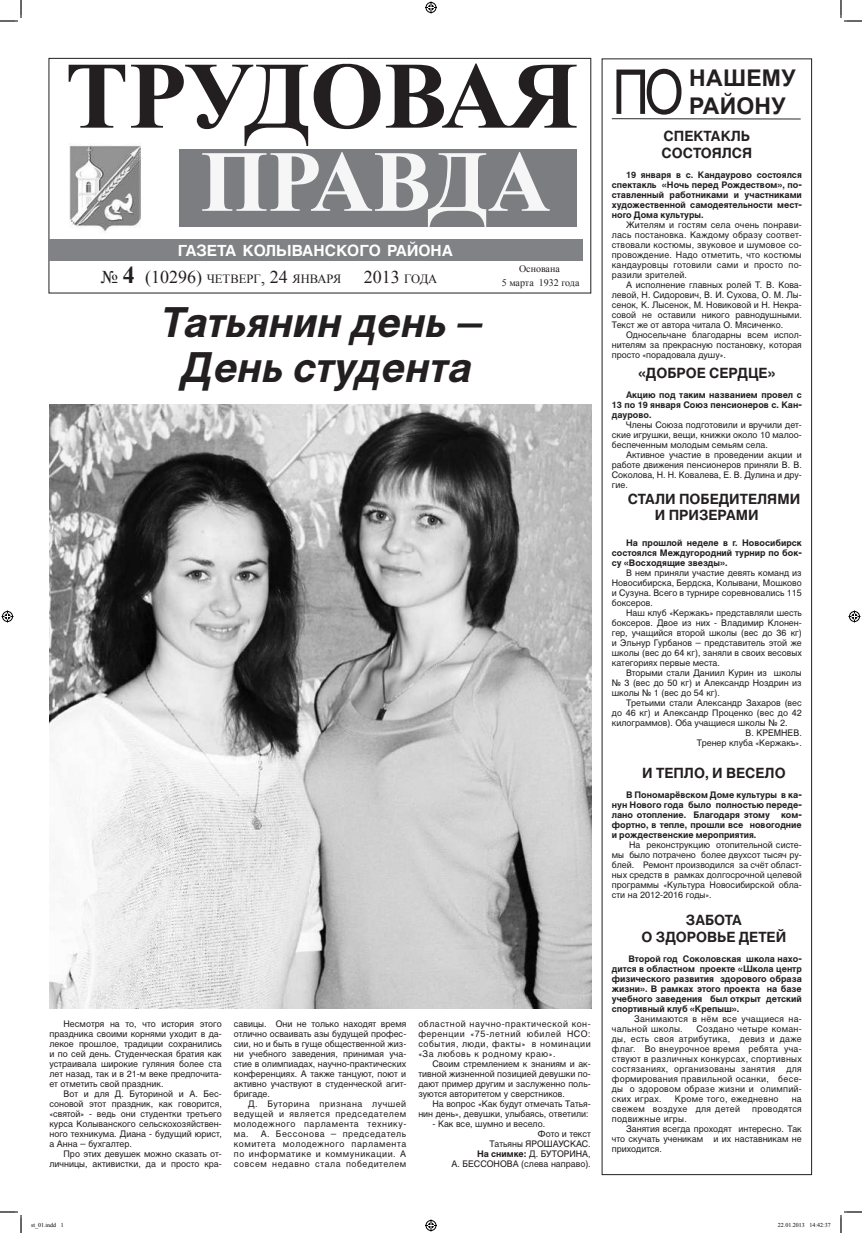
<style>
.page{position:relative;width:862px;height:1233px;background:#fff}
.page>*{position:absolute;margin:0;border:0;box-sizing:border-box;transform-origin:0 0}
.t1{font:700 95px "Times New Roman";color:#231f20}
.t2{font:700 87px "Times New Roman";color:#f6f6f7}
.t3{font:61.9px "Arial Narrow";color:#231f20}
.t4{font:italic 700 41px/45px "Cyrvetica";color:#231f20;text-align:center}
.t5{font:700 23px "Arial";letter-spacing:.01em;color:#231f20}
.t6{font:18px "Times New Roman";color:#231f20}
.t7{font:700 15.4px "Helios";color:#fff}
.t8{font:700 14px/17px "Cyrvetica";color:#231f20}
.t9{font:12.6px "Times New Roman";color:#231f20}
.t10{font:10px/14px "Times New Roman";color:#231f20;text-align:center}
.t11{font:9px/10px "Cyrvetica";color:#231f20;text-align:justify}
.t12{font:700 9px/10px "Cyrvetica";color:#231f20;text-align:justify}
.t13{font:9px/10px "Cyrvetica";letter-spacing:.03em;color:#231f20}
.t14{font:6px "Times New Roman";color:#000}
.s1{font-size:18px}
.s2{font-weight:700;font-size:24px}
.s3{font-size:12.6px}
.s4{font-weight:700}
</style>
<div class="page">
<div style="left:49px;top:58px;width:542px;height:235px;border:1px solid #231f20"></div>
<div style="left:179px;top:149px;width:397px;height:78px;background:#7b7d80"></div>
<div style="left:49px;top:239px;width:533px;height:22px;background:#808285"></div>
<img style="left:69px;top:145px;width:71px;height:87px">
<svg style="left:611px;top:118px;width:190px;height:2px"></svg>
<img style="left:50px;top:404px;width:541px;height:604px">
<svg style="left:0;top:0;width:22px;height:22px"></svg>
<svg style="left:0;top:1211px;width:22px;height:22px"></svg>
<svg style="left:840px;top:0;width:21px;height:22px"></svg>
<svg style="left:840px;top:1211px;width:21px;height:22px"></svg>
<svg style="left:425px;top:2px;width:12px;height:12px"></svg>
<svg style="left:425px;top:1219px;width:12px;height:12px"></svg>
<svg style="left:2px;top:610px;width:12px;height:12px"></svg>
<svg style="left:848px;top:610px;width:12px;height:12px"></svg>
<h1 class="t1" style="left:65px;top:30px;width:515px">ТРУДОВАЯ</h1>
<h2 class="t2" style="left:200px;top:121px;width:351px">ПРАВДА</h2>
<h3 class="t9" style="left:101px;top:270px;width:241px"><span class="s1">№</span> <span class="s2">4</span> <span class="s1">(10296)</span> четверг<span class="s1">, 24</span> января</h3>
<h3 class="t6" style="left:363px;top:264px;width:75px">2013 <span class="s3">года</span></h3>
<h3 class="t7" style="left:178px;top:241px;width:276px">газета колыванского района</h3>
<p class="t10" style="left:501px;top:261px;width:79px">Основана<br>5 марта 1932 года</p>
<h3 class="t4" style="left:159px;top:300px;width:323px">Татьянин день –<br>День студента</h3>
<p class="t11" style="left:49px;top:1018px;width:174px;text-indent:14px">Несмотря на то, что история этого праздника своими корнями уходит в да&shy;лекое прошлое, традиции сохранились и по сей день. Студенческая братия как устраивала широкие гуляния более ста лет назад, так и в 21-м веке предпочита&shy;ет отметить свой праздник.</p>
<p class="t11" style="left:49px;top:1088px;width:174px;text-indent:14px">Вот и для Д. Буториной и А. Бес&shy;соновой этот праздник, как говорится, «святой» - ведь они студентки третьего курса Колыванского сельскохозяйствен&shy;ного техникума. Диана - будущий юрист, а Анна – бухгалтер.</p>
<p class="t11" style="left:49px;top:1148px;width:174px;text-align:right">Про этих девушек можно сказать от&shy;личницы, активистки, да и просто кра-</p>
<p class="t11" style="left:234px;top:1018px;width:174px">савицы. Они не только находят время отлично осваивать азы будущей профес&shy;сии, но и быть в гуще общественной жиз&shy;ни учебного заведения, принимая уча&shy;стие в олимпиадах, научно-практических конференциях. А также танцуют, поют и активно участвуют в студенческой агит&shy;бригаде.</p>
<p class="t11" style="left:234px;top:1098px;width:174px;text-indent:14px">Д. Буторина признана лучшей ведущей и является председателем молодежного парламента технику&shy;ма. А. Бессонова – председатель комитета молодежного парламента по информатике и коммуникации. А совсем недавно стала победителем</p>
<p class="t11" style="left:418px;top:1018px;width:174px">областной научно-практической кон&shy;ференции «75-летний юбилей НСО: события, люди, факты» в номинации «За любовь к родному краю».</p>
<p class="t11" style="left:418px;top:1058px;width:174px;text-indent:14px">Своим стремлением к знаниям и ак&shy;тивной жизненной позицией девушки по&shy;дают пример другим и заслуженно поль&shy;зуются авторитетом у сверстников.</p>
<p class="t11" style="left:418px;top:1098px;width:174px;text-align:right">На вопрос «Как будут отмечать Татья&shy;нин день», девушки, улыбаясь, ответили:</p>
<p class="t11" style="left:432px;top:1118px;width:114px">- Как все, шумно и весело.</p>
<p class="t11" style="left:538px;top:1128px;width:54px">Фото и текст</p>
<p class="t11" style="left:489px;top:1138px;width:103px">Татьяны ЯРОШАУСКАС.</p>
<p class="t11" style="left:477px;top:1148px;width:115px"><span class="s4">На снимке:</span> Д. БУТОРИНА,</p>
<p class="t11" style="left:451px;top:1158px;width:141px">А. БЕССОНОВА (слева направо).</p>
<h3 class="t3" style="left:612px;top:47px;width:73px">ПО</h3>
<h3 class="t5" style="left:689px;top:63px;width:108px">НАШЕМУ</h3>
<h3 class="t5" style="left:689px;top:90px;width:98px">РАЙОНУ</h3>
<h3 class="t8" style="left:661px;top:127px;width:92px">СПЕКТАКЛЬ<br>СОСТОЯЛСЯ</h3>
<p class="t12" style="left:611px;top:170px;width:191px;text-indent:14px">19 января в с. Кандаурово состоялся спектакль «Ночь перед Рождеством», по&shy;ставленный работниками и участниками художественной самодеятельности мест&shy;ного Дома культуры.</p>
<p class="t11" style="left:611px;top:220px;width:191px;text-indent:14px">Жителям и гостям села очень понрави&shy;лась постановка. Каждому образу соответ&shy;ствовали костюмы, звуковое и шумовое со&shy;провождение. Надо отметить, что костюмы кандауровцы готовили сами и просто по&shy;разили зрителей.</p>
<p class="t11" style="left:611px;top:280px;width:191px;text-indent:14px">А исполнение главных ролей Т. В. Кова&shy;левой, Н. Сидорович, В. И. Сухова, О. М. Лы&shy;сенок, К. Лысенок, М. Новиковой и Н. Некра&shy;совой не оставили никого равнодушными.<br>Текст же от автора читала О. Мясиченко.</p>
<p class="t11" style="left:611px;top:330px;width:191px;text-indent:14px">Односельчане благодарны всем испол&shy;нителям за прекрасную постановку, которая просто «порадовала душу».</p>
<h3 class="t8" style="left:638px;top:364px;width:139px">«ДОБРОЕ СЕРДЦЕ»</h3>
<p class="t12" style="left:611px;top:390px;width:191px;text-indent:14px">Акцию под таким названием провел с 13 по 19 января Союз пенсионеров с. Кан&shy;даурово.</p>
<p class="t11" style="left:611px;top:420px;width:191px;text-indent:14px">Члены Союза подготовили и вручили дет&shy;ские игрушки, вещи, книжки около 10 малоо&shy;беспеченным молодым семьям села.</p>
<p class="t11" style="left:611px;top:450px;width:191px;text-indent:14px">Активное участие в проведении акции и работе движения пенсионеров приняли В. В.<br>Соколова, Н. Н. Ковалева, Е. В. Дулина и дру&shy;гие.</p>
<h3 class="t8" style="left:654px;top:491px;width:147px;line-height:16px;text-indent:-27px">СТАЛИ ПОБЕДИТЕЛЯМИ<br>И ПРИЗЕРАМИ</h3>
<p class="t12" style="left:611px;top:538px;width:191px;text-indent:14px">На прошлой неделе в г. Новосибирск состоялся Междугородний турнир по бок&shy;су «Восходящие звезды».</p>
<p class="t11" style="left:611px;top:568px;width:191px;text-indent:14px">В нем приняли участие девять команд из Новосибирска, Бердска, Колывани, Мошково и Сузуна. Всего в турнире соревновались 115 боксеров.</p>
<p class="t11" style="left:611px;top:608px;width:191px;text-indent:14px">Наш клуб «Кержакъ» представляли шесть боксеров. Двое из них - Владимир Клонен&shy;гер, учащийся второй школы (вес до 36 кг) и Эльнур Гурбанов – представитель этой же школы (вес до 64 кг), заняли в своих весовых категориях первые места.</p>
<p class="t11" style="left:611px;top:668px;width:191px;text-indent:14px">Вторыми стали Даниил Курин из школы № 3 (вес до 50 кг) и Александр Ноздрин из школы № 1 (вес до 54 кг).</p>
<p class="t11" style="left:625px;top:698px;width:177px">Третьими стали Александр Захаров (вес</p>
<p class="t11" style="left:611px;top:708px;width:191px">до 46 кг) и Александр Проценко (вес до 42</p>
<p class="t11" style="left:611px;top:718px;width:177px">килограммов). Оба учащиеся школы № 2.</p>
<p class="t11" style="left:745px;top:728px;width:58px">В. КРЕМНЕВ.</p>
<p class="t11" style="left:696px;top:738px;width:107px">Тренер клуба «Кержакъ».</p>
<h3 class="t8" style="left:642px;top:764px;width:145px">И ТЕПЛО, И ВЕСЕЛО</h3>
<p class="t12" style="left:611px;top:790px;width:191px;text-indent:14px">В Пономарёвском Доме культуры в ка&shy;нун Нового года было полностью переде&shy;лано отопление. Благодаря этому ком&shy;фортно, в тепле, прошли все новогодние и рождественские мероприятия.</p>
<p class="t11" style="left:611px;top:840px;width:191px;text-indent:17px">На реконструкцию отопительной систе&shy;мы было потрачено более двухсот тысяч ру&shy;блей. Ремонт производился за счёт област&shy;ных средств в рамках долгосрочной целевой программы «Культура Новосибирской обла&shy;сти на 2012-2016 годы».</p>
<h3 class="t8" style="left:641px;top:911px;width:146px;text-align:center">ЗАБОТА<br>О ЗДОРОВЬЕ ДЕТЕЙ</h3>
<p class="t12" style="left:611px;top:954px;width:191px;text-indent:17px">Второй год Соколовская школа нахо&shy;дится в областном проекте «Школа центр физического развития здорового образа жизни». В рамках этого проекта на базе учебного заведения был открыт детский спортивный клуб «Крепыш».</p>
<p class="t13" style="left:611px;top:1014px;width:191px;text-indent:22px">Занимаются в нём все учащиеся на&shy;чальной школы.</p>
<p class="t11" style="left:611px;top:1024px;width:191px;text-indent:85px">Создано четыре коман&shy;ды, есть своя атрибутика, девиз и даже флаг. Во внеурочное время ребята уча&shy;ствуют в различных конкурсах, спортивных состязаниях, организованы занятия для формирования правильной осанки, бесе&shy;ды о здоровом образе жизни и олимпий&shy;ских играх.</p>
<p class="t13" style="left:674px;top:1094px;width:105px">Кроме того, ежедневно</p>
<p class="t11" style="left:791px;top:1094px;width:12px">на</p>
<p class="t13" style="left:611px;top:1104px;width:130px">свежем воздухе для детей</p>
<p class="t13" style="left:752px;top:1104px;width:51px">проводятся</p>
<p class="t13" style="left:611px;top:1114px;width:77px">подвижные игры.</p>
<p class="t11" style="left:625px;top:1124px;width:177px">Занятия всегда проходят интересно. Так</p>
<p class="t11" style="left:611px;top:1134px;width:191px">что скучать ученикам и их наставникам не</p>
<p class="t11" style="left:611px;top:1144px;width:52px">приходится.</p>
<p class="t14" style="left:31px;top:1221px;width:34px">st_01.indd 1</p>
<p class="t14" style="left:777px;top:1221px;width:54px">22.01.2013 14:42:37</p>
</div>
